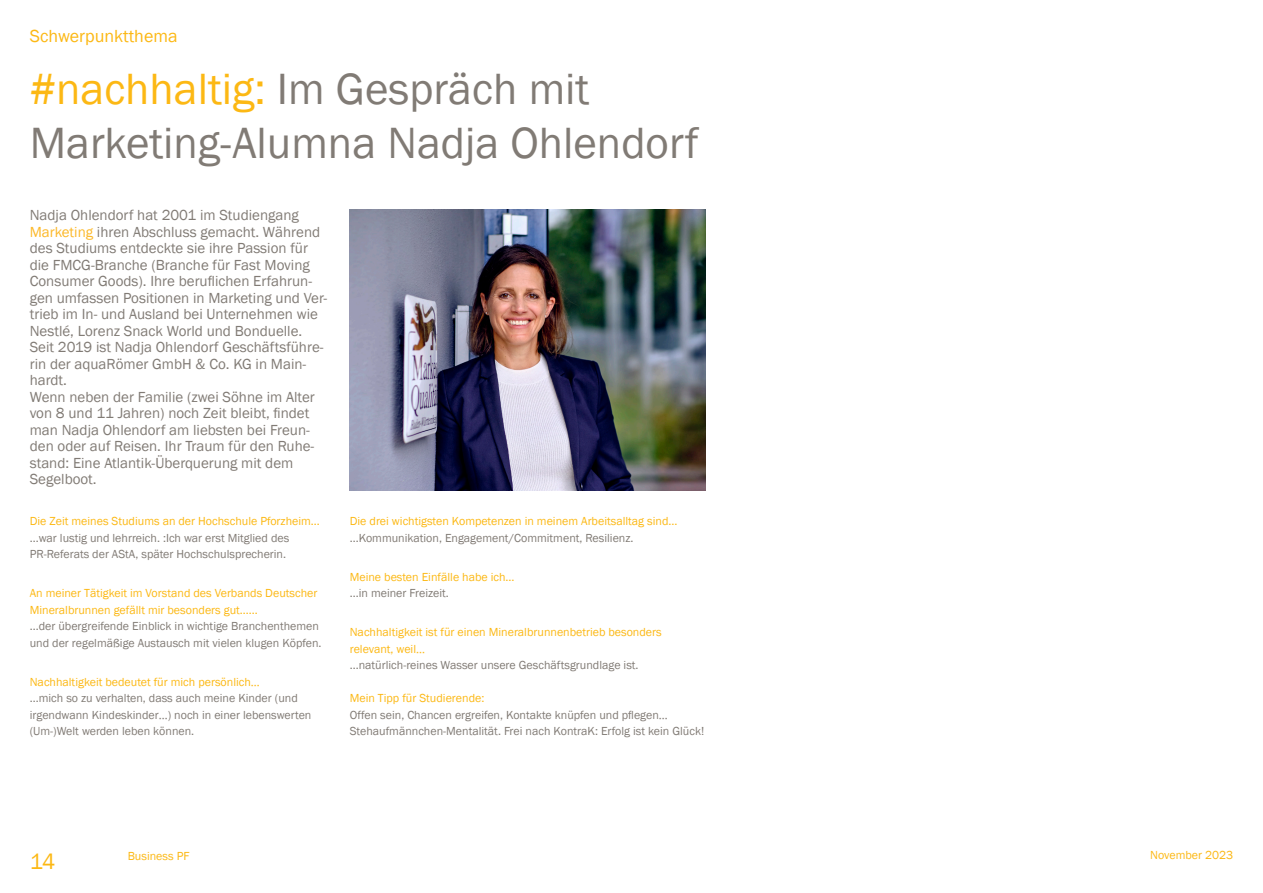
<style>
.page{position:relative;width:1263px;height:893px;background:#fff}
.page>*{position:absolute;margin:0;border:0;box-sizing:border-box;transform-origin:0 0}
._30{font:45px "Franklin Gothic";color:#817b75}
.t1{font:22.5px "Franklin Gothic";color:#fcb814}
._15{font:18px "Franklin Gothic";color:#fcb814}
.t2{font:15px/16.5px "Franklin Gothic";color:#817b75}
.t3{font:12px/16.5px "Franklin Gothic";color:#817b75}
.t4{font:12px/16.5px "Franklin Gothic";color:#fcb814}
.s1{color:#fcb814}
.s2{color:#fcb828}
</style>
<div class="page">
<img style="left:350px;top:210px;width:356px;height:280px">
<p class="_15" style="left:30px;top:25px;width:149px">Schwerpunktthema</p>
<p class="_30" style="left:30px;top:61px;width:561px"><span class="s1">#nachhaltig:</span> Im Gespräch mit</p>
<p class="_30" style="left:30px;top:115px;width:670px">Marketing-Alumna Nadja Ohlendorf</p>
<p class="t2" style="left:30px;top:207px;width:299px">Nadja Ohlendorf hat 2001 im Studiengang <span class="s2">Marketing</span> ihren Abschluss gemacht. Während des Studiums entdeckte sie ihre Passion für die FMCG-Branche (Branche für Fast Moving Consumer Goods). Ihre beruflichen Erfahrun&shy;gen umfassen Positionen in Marketing und Ver-</p>
<p class="t2" style="left:30px;top:306px;width:295px">trieb im In- und Ausland bei Unternehmen wie Nestlé, Lorenz Snack World und Bonduelle.<br>Seit 2019 ist Nadja Ohlendorf Geschäftsführe&shy;rin der aquaRömer GmbH &amp; Co. KG in Main&shy;hardt.</p>
<p class="t2" style="left:30px;top:389px;width:286px">Wenn neben der Familie (zwei Söhne im Alter von 8 und 11 Jahren) noch Zeit bleibt, findet man Nadja Ohlendorf am liebsten bei Freun&shy;den oder auf Reisen. Ihr Traum für den Ruhe&shy;stand: Eine Atlantik-Überquerung mit dem Segelboot.</p>
<p class="t4" style="left:30px;top:513px;width:292px">Die Zeit meines Studiums an der Hochschule Pforzheim...</p>
<p class="t3" style="left:30px;top:530px;width:261px">...war lustig und lehrreich. :Ich war erst Mitglied des<br>PR-Referats der AStA, später Hochschulsprecherin.</p>
<p class="t4" style="left:30px;top:585px;width:289px">An meiner Tätigkeit im Vorstand des Verbands Deutscher<br>Mineralbrunnen gefällt mir besonders gut......</p>
<p class="t3" style="left:30px;top:618px;width:293px">...der übergreifende Einblick in wichtige Branchenthemen und der regelmäßige Austausch mit vielen klugen Köpfen.</p>
<p class="t4" style="left:30px;top:674px;width:232px">Nachhaltigkeit bedeutet für mich persönlich…</p>
<p class="t3" style="left:30px;top:690px;width:283px">...mich so zu verhalten, dass auch meine Kinder (und irgendwann Kindeskinder…) noch in einer lebenswerten (Um-)Welt werden leben können.</p>
<p class="t4" style="left:350px;top:513px;width:329px">Die drei wichtigsten Kompetenzen in meinem Arbeitsalltag sind...</p>
<p class="t3" style="left:350px;top:530px;width:285px">...Kommunikation, Engagement/Commitment, Resilienz.</p>
<p class="t4" style="left:350px;top:569px;width:166px">Meine besten Einfälle habe ich...</p>
<p class="t3" style="left:350px;top:585px;width:101px">...in meiner Freizeit.</p>
<p class="t4" style="left:350px;top:624px;width:313px">Nachhaltigkeit ist für einen Mineralbrunnenbetrieb besonders relevant, weil…</p>
<p class="t3" style="left:350px;top:657px;width:290px">...natürlich-reines Wasser unsere Geschäftsgrundlage ist.</p>
<p class="t4" style="left:350px;top:690px;width:136px">Mein Tipp für Studierende:</p>
<p class="t3" style="left:350px;top:707px;width:356px">Offen sein, Chancen ergreifen, Kontakte knüpfen und pflegen…<br>Stehaufmännchen-Mentalität. Frei nach KontraK: Erfolg ist kein Glück!</p>
<h2 class="t1" style="left:30px;top:847px;width:27px">14</h2>
<p class="t4" style="left:1150px;top:847px;width:84px">November 2023</p>
<p class="t4" style="left:128px;top:848px;width:63px">Business PF</p>
</div>
